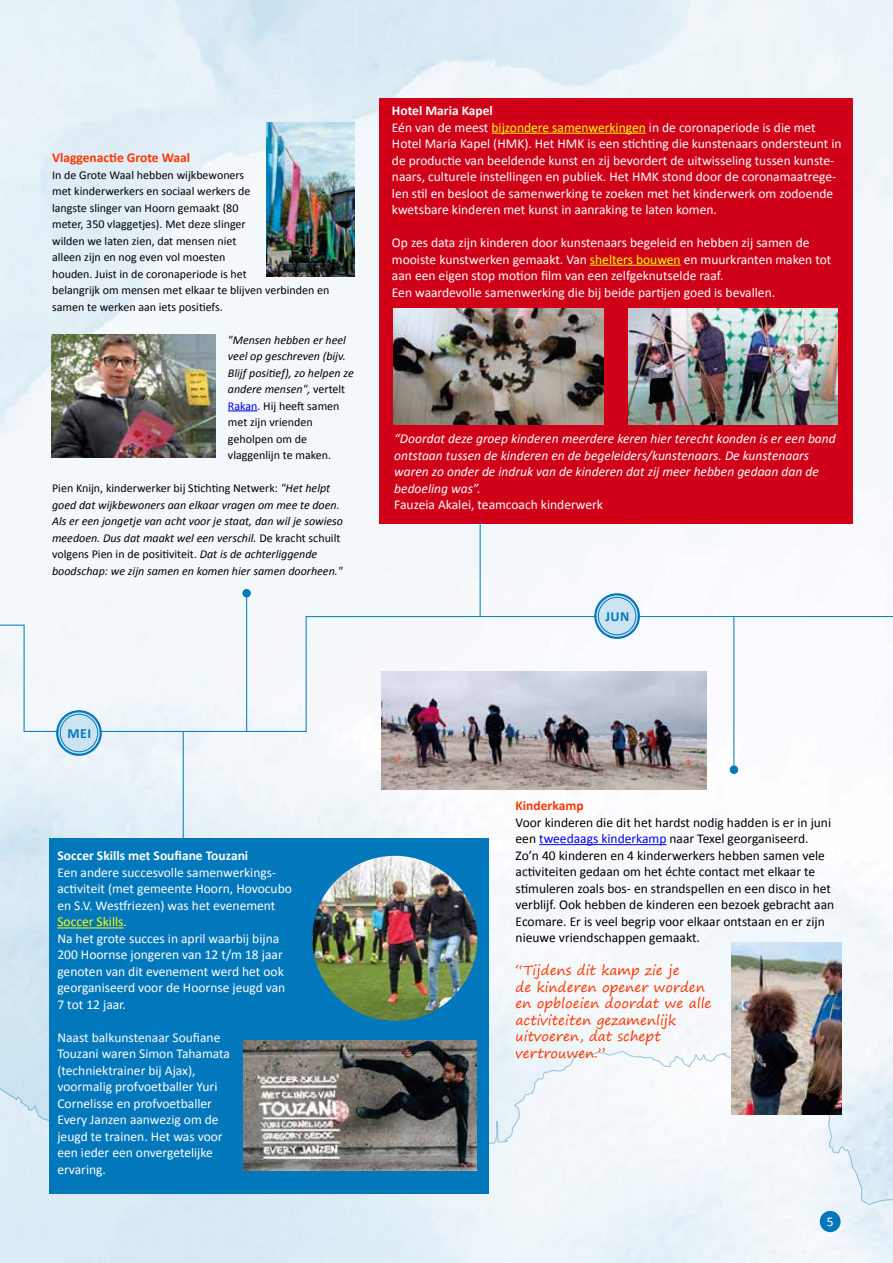
<style>
.page{position:relative;width:893px;height:1263px;background:#fff}
.page>*{position:absolute;margin:0;border:0;box-sizing:border-box;transform-origin:0 0}
.t1{font:700 14.1px "Calibri";letter-spacing:.04em;color:#0078bb}
.t2{font:13.5px/16.5px "Calibri";color:#fff}
.t3{font:13.5px/16.5px "Calibri";color:#000}
.t4{font:italic 13.5px/16.5px "Calibri";color:#fff}
.t5{font:13.5px/16.5px "Segoe Print";color:#ff3500}
.t6{font:700 13.5px "Calibri";color:#ff3500}
.t7{font:700 13.5px "Calibri";color:#fff}
.t8{font:italic 12px/16.5px "Calibri";color:#000}
.t9{font:12px/16.5px "Calibri";color:#000}
.s1{font-style:normal}
.s2{font-style:normal;color:#00f}
.s3{font-weight:700}
.s4{color:#ff0}
.s5{color:#00f}
</style>
<div class="page">
<img style="left:0;top:0;width:893px;height:933px">
<svg style="left:0;top:1228px;width:893px;height:35px;fill:#e3eff6"></svg>
<svg style="left:0;top:933px;width:893px;height:295px"></svg>
<div style="left:820px;top:1211px;width:21px;height:21px;background:#0078bb;border-radius:50%"></div>
<svg style="left:0;top:616px;width:893px;height:242px"></svg>
<svg style="left:58px;top:712px;width:42px;height:42px"></svg>
<div style="left:56px;top:710px;width:46px;height:46px;border:2px solid #0078bb;border-radius:50%"></div>
<div style="left:60px;top:714px;width:38px;height:38px;border:1px solid #0078bb;border-radius:50%"></div>
<svg style="left:596px;top:595px;width:42px;height:42px"></svg>
<div style="left:594px;top:593px;width:46px;height:46px;border:2px solid #0078bb;border-radius:50%"></div>
<div style="left:598px;top:597px;width:38px;height:38px;border:1px solid #0078bb;border-radius:50%"></div>
<div style="left:379px;top:98px;width:474px;height:425px;background:#d10019"></div>
<hr style="left:491px;top:133px;width:155px;height:1px;background:#ff0">
<hr style="left:590px;top:265px;width:91px;height:1px;background:#ff0">
<img style="left:628px;top:308px;width:209px;height:116px">
<img style="left:394px;top:308px;width:209px;height:116px">
<hr style="left:539px;top:844px;width:127px;height:1px;background:#00f">
<img style="left:381px;top:671px;width:326px;height:119px">
<hr style="left:480px;top:521px;width:1px;height:96px;background:#0078bb">
<hr style="left:183px;top:731px;width:1px;height:166px;background:#0078bb">
<hr style="left:733px;top:617px;width:1px;height:155px;background:#0078bb">
<div style="left:730px;top:765px;width:8px;height:9px;background:#0078bb;border-radius:50%"></div>
<hr style="left:246px;top:590px;width:1px;height:141px;background:#0078bb">
<div style="left:242px;top:589px;width:9px;height:8px;background:#0078bb;border-radius:50%"></div>
<svg style="left:228px;top:410px;width:29px;height:1px"></svg>
<img style="left:51px;top:335px;width:164px;height:122px">
<img style="left:267px;top:122px;width:87px;height:155px">
<img style="left:731px;top:943px;width:111px;height:172px">
<div style="left:49px;top:839px;width:439px;height:355px;background:#0078bb"></div>
<hr style="left:57px;top:927px;width:67px;height:1px;background:#ff0">
<img style="left:312px;top:856px;width:165px;height:165px;border-radius:82px">
<img style="left:244px;top:1041px;width:232px;height:130px">
<p class="t6" style="left:52px;top:149px;width:140px">Vlaggenactie Grote Waal</p>
<p class="t9" style="left:52px;top:166px;width:279px">In de Grote Waal hebben wijkbewoners<br>met kinderwerkers en sociaal werkers de<br>langste slinger van Hoorn gemaakt (80<br>meter, 350 vlaggetjes). Met deze slinger<br>wilden we laten zien, dat mensen niet<br>alleen zijn en nog even vol moesten<br>houden. Juist in de coronaperiode is het<br>belangrijk om mensen met elkaar te blijven verbinden en samen te werken aan iets positiefs.</p>
<p class="t8" style="left:228px;top:331px;width:127px">"Mensen hebben er heel veel op geschreven (bijv.<br>Blijf positief), zo helpen ze andere mensen", <span class="s1">vertelt<br></span><span class="s2">Rakan</span><span class="s1">. Hij heeft samen met zijn vrienden geholpen om de vlaggenlijn te maken.</span></p>
<p class="t8" style="left:52px;top:479px;width:292px"><span class="s1">Pien Knijn, kinderwerker bij Stichting Netwerk:</span> "Het helpt goed dat wijkbewoners aan elkaar vragen om mee te doen.<br>Als er een jongetje van acht voor je staat, dan wil je sowieso meedoen. Dus dat maakt wel een verschil. <span class="s1">De kracht schuilt volgens Pien in de positiviteit.</span> Dat is de achterliggende boodschap: we zijn samen en komen hier samen doorheen."</p>
<p class="t2" style="left:392px;top:102px;width:451px"><span class="s3">Hotel Maria Kapel<br></span>Eén van de meest <span class="s4">bijzondere samenwerkingen</span> in de coronaperiode is die met Hotel Maria Kapel (HMK). Het HMK is een stichting die kunstenaars ondersteunt in de productie van beeldende kunst en zij bevordert de uitwisseling tussen kunste&shy;naars, culturele instellingen en publiek. Het HMK stond door de coronamaatrege&shy;len stil en besloot de samenwerking te zoeken met het kinderwerk om zodoende kwetsbare kinderen met kunst in aanraking te laten komen.</p>
<p class="t2" style="left:392px;top:234px;width:441px">Op zes data zijn kinderen door kunstenaars begeleid en hebben zij samen de mooiste kunstwerken gemaakt. Van <span class="s4">shelters bouwen</span> en muurkranten maken tot aan een eigen stop motion film van een zelfgeknutselde raaf.<br>Een waardevolle samenwerking die bij beide partijen goed is bevallen.</p>
<p class="t4" style="left:394px;top:430px;width:443px">“Doordat deze groep kinderen meerdere keren hier terecht konden is er een band ontstaan tussen de kinderen en de begeleiders/kunstenaars. De kunstenaars waren zo onder de indruk van de kinderen dat zij meer hebben gedaan dan de bedoeling was”.</p>
<p class="t2" style="left:394px;top:496px;width:210px">Fauzeia Akalei, teamcoach kinderwerk</p>
<p class="t1" style="left:605px;top:607px;width:26px">JUN</p>
<p class="t1" style="left:67px;top:724px;width:25px">MEI</p>
<p class="t7" style="left:57px;top:847px;width:192px">Soccer Skills met Soufiane Touzani</p>
<p class="t2" style="left:57px;top:864px;width:236px">Een andere succesvolle samenwerkings&shy;activiteit (met gemeente Hoorn, Hovocubo en S.V. Westfriezen) was het evenement <span class="s4">Soccer Skills</span>.<br>Na het grote succes in april waarbij bijna 200 Hoornse jongeren van 12 t/m 18 jaar genoten van dit evenement werd het ook georganiseerd voor de Hoornse jeugd van 7 tot 12 jaar.</p>
<p class="t2" style="left:57px;top:1029px;width:174px">Naast balkunstenaar Soufiane<br>Touzani waren Simon Tahamata (techniektrainer bij Ajax), voormalig profvoetballer Yuri<br>Cornelisse en profvoetballer<br>Every Janzen aanwezig om de jeugd te trainen. Het was voor een ieder een onvergetelijke ervaring.</p>
<p class="t6" style="left:516px;top:797px;width:69px">Kinderkamp</p>
<p class="t3" style="left:516px;top:814px;width:320px">Voor kinderen die dit het hardst nodig hadden is er in juni een <span class="s5">tweedaags kinderkamp</span> naar Texel georganiseerd.<br>Zo’n 40 kinderen en 4 kinderwerkers hebben samen vele activiteiten gedaan om het échte contact met elkaar te stimuleren zoals bos- en strandspellen en een disco in het verblijf. Ook hebben de kinderen een bezoek gebracht aan Ecomare. Er is veel begrip voor elkaar ontstaan en er zijn nieuwe vriendschappen gemaakt.</p>
<p class="t5" style="left:516px;top:962px;width:197px">“Tijdens dit kamp zie je<br>de kinderen opener worden en opbloeien doordat we alle activiteiten gezamenlijk uitvoeren, dat schept vertrouwen.”</p>
<p class="t2" style="left:827px;top:1213px;width:8px">5</p>
</div>
